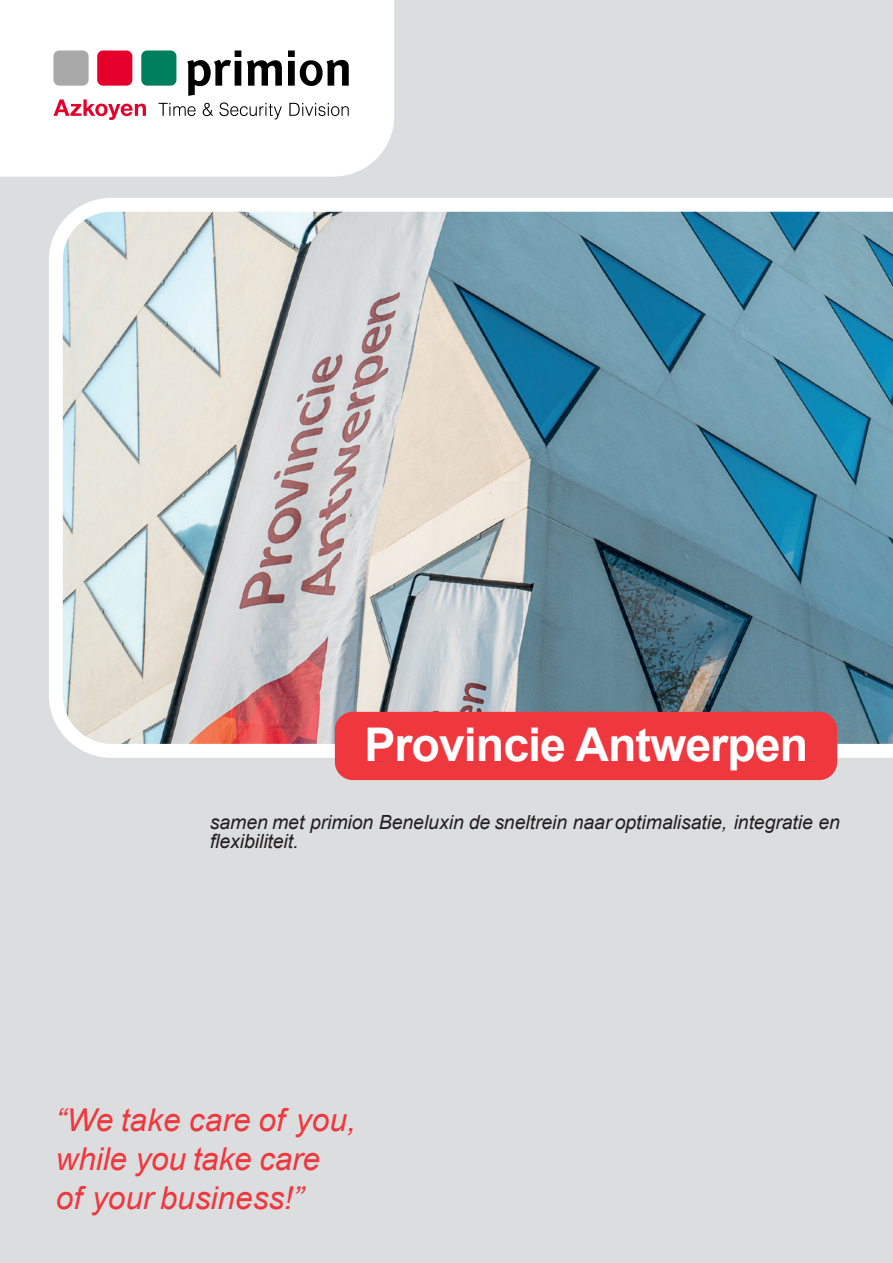
<style>
.page{position:relative;width:893px;height:1263px;background:#dcddde}
.page>*{position:absolute;margin:0;border:0;box-sizing:border-box;transform-origin:0 0}
.t1{font:700 46.5px "Arial";letter-spacing:-.02em;color:#fff}
.t2{font:italic 31.5px/39px "Arial";color:#ef373e}
.t3{font:italic 19.5px/19.5px "Arial";letter-spacing:-.005em;color:#231f20}
</style>
<div class="page">
<div style="left:0;top:0;width:394px;height:177px;background:#fff"></div>
<img style="left:49px;top:198px;width:844px;height:566px">
<div style="left:335px;top:712px;width:502px;height:68px;background:#ef373e;border-radius:18px"></div>
<svg style="left:159px;top:103px;width:37px;height:13px"></svg>
<svg style="left:203px;top:103px;width:10px;height:13px"></svg>
<svg style="left:220px;top:102px;width:62px;height:17px"></svg>
<svg style="left:289px;top:103px;width:60px;height:13px"></svg>
<div style="left:141px;top:51px;width:35px;height:35px;background:#007f5d;border-radius:6px"></div>
<div style="left:97px;top:51px;width:35px;height:35px;background:#e4002b;border-radius:6px"></div>
<div style="left:53px;top:51px;width:36px;height:35px;background:#a9a9a9;border-radius:6px"></div>
<svg style="left:187px;top:51px;width:162px;height:45px;background:#adadad"></svg>
<svg style="left:53px;top:99px;width:93px;height:21px;background:#f5a8b7"></svg>
<h1 class="t1" style="left:364px;top:727px;width:445px">Provincie Antwerpen</h1>
<p class="t3" style="left:210px;top:814px;width:632px">samen met primion Beneluxin de sneltrein naar optimalisatie, integratie en flexibiliteit.</p>
<h2 class="t2" style="left:56px;top:1103px;width:302px">“We take care of you, while you take care<br>of your business!”</h2>
</div>
